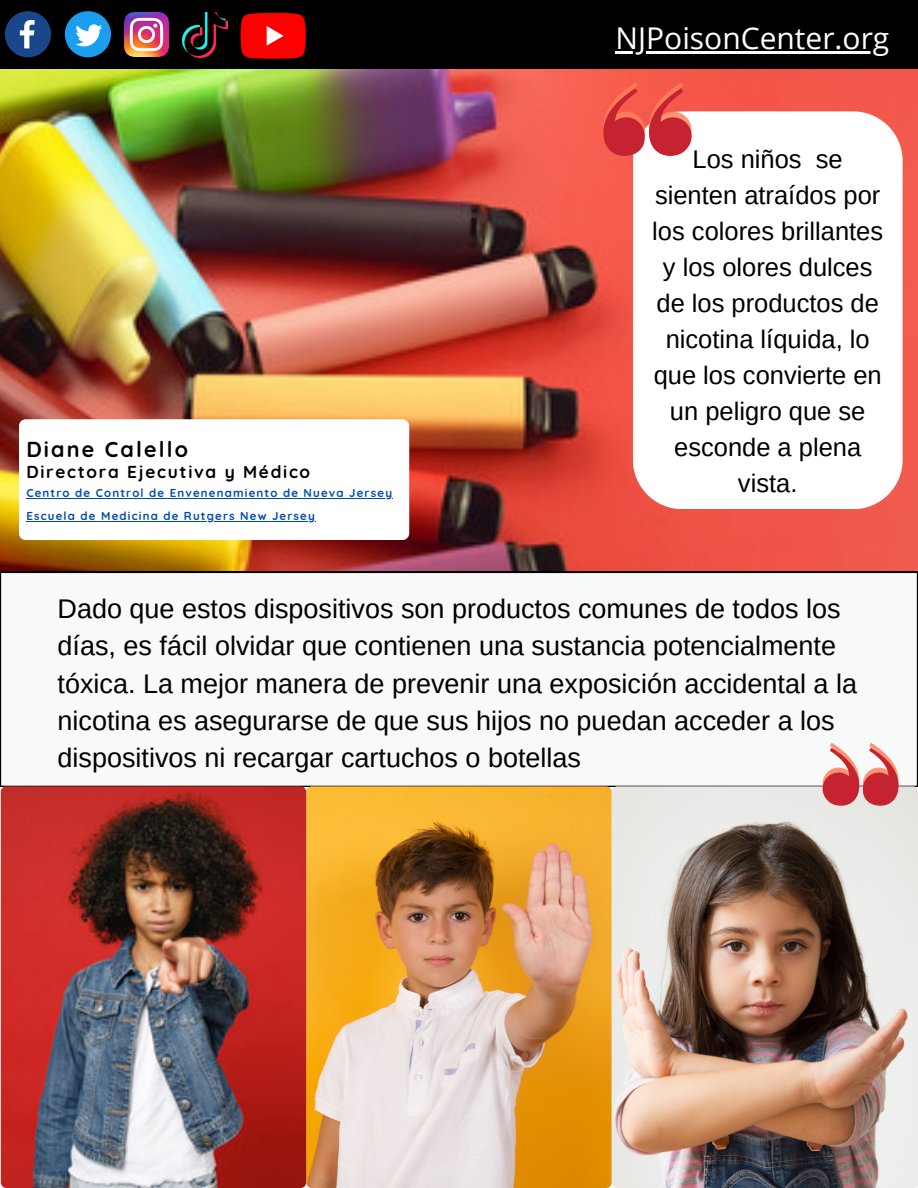
<style>
.page{position:relative;width:918px;height:1188px;background:#fff}
.page>*{position:absolute;margin:0;border:0;box-sizing:border-box;transform-origin:0 0}
.t1{font:30px "Open Sans";color:#fff}
.t2{font:27px/37.2px "Arimo";color:#000}
.t3{font:25.5px/36px "Arimo";color:#000;text-align:center}
.t4{font:700 21.6px "Quicksand";letter-spacing:.1em;color:#000}
.t5{font:700 17.25px "Quicksand";letter-spacing:.1em;color:#000}
.t6{font:700 11.55px "Quicksand";letter-spacing:.1em;color:#004aad}
</style>
<div class="page">
<div style="left:0;top:0;width:918px;height:70px;background:#000"></div>
<svg style="left:5px;top:11px;width:46px;height:46px"></svg>
<svg style="left:65px;top:11px;width:46px;height:46px"></svg>
<img style="left:124px;top:13px;width:44px;height:44px">
<svg style="left:241px;top:13px;width:65px;height:46px;background:#ef0e0e"></svg>
<img style="left:182px;top:13px;width:45px;height:45px">
<hr style="left:616px;top:51px;width:273px;height:3px;background:#fff">
<img style="left:0;top:70px;width:918px;height:501px">
<svg style="left:633px;top:111px;width:270px;height:398px"></svg>
<svg style="left:603px;top:83px;width:89px;height:73px;background:#e0504e"></svg>
<svg style="left:0;top:572px;width:918px;height:215px"></svg>
<div style="left:19px;top:419px;width:390px;height:121px;background:#fff;border-radius:7px"></div>
<hr style="left:26px;top:498px;width:367px;height:1px;background:#004aad">
<hr style="left:26px;top:521px;width:290px;height:1px;background:#004aad">
<img style="left:306px;top:786px;width:306px;height:402px;border-radius:6px">
<img style="left:612px;top:786px;width:306px;height:402px;border-radius:6px">
<svg style="left:823px;top:743px;width:75px;height:63px"></svg>
<img style="left:1px;top:786px;width:305px;height:402px;border-radius:6px">
<p class="t4" style="left:26px;top:435px;width:163px">Diane Calello</p>
<p class="t5" style="left:26px;top:461px;width:285px">Directora Ejecutiva y Médico</p>
<p class="t6" style="left:26px;top:486px;width:367px">Centro de Control de Envenenamiento de Nueva Jersey</p>
<p class="t6" style="left:26px;top:509px;width:290px">Escuela de Medicina de Rutgers New Jersey</p>
<p class="t1" style="left:616px;top:17px;width:275px">NJPoisonCenter.org</p>
<p class="t3" style="left:652px;top:141px;width:232px">Los niños se sienten atraídos por los colores brillantes y los olores dulces de los productos de nicotina líquida, lo que los convierte en un peligro que se esconde a plena vista.</p>
<p class="t2" style="left:58px;top:590px;width:801px">Dado que estos dispositivos son productos comunes de todos los días, es fácil olvidar que contienen una sustancia potencialmente tóxica. La mejor manera de prevenir una exposición accidental a la nicotina es asegurarse de que sus hijos no puedan acceder a los dispositivos ni recargar cartuchos o botellas</p>
</div>
